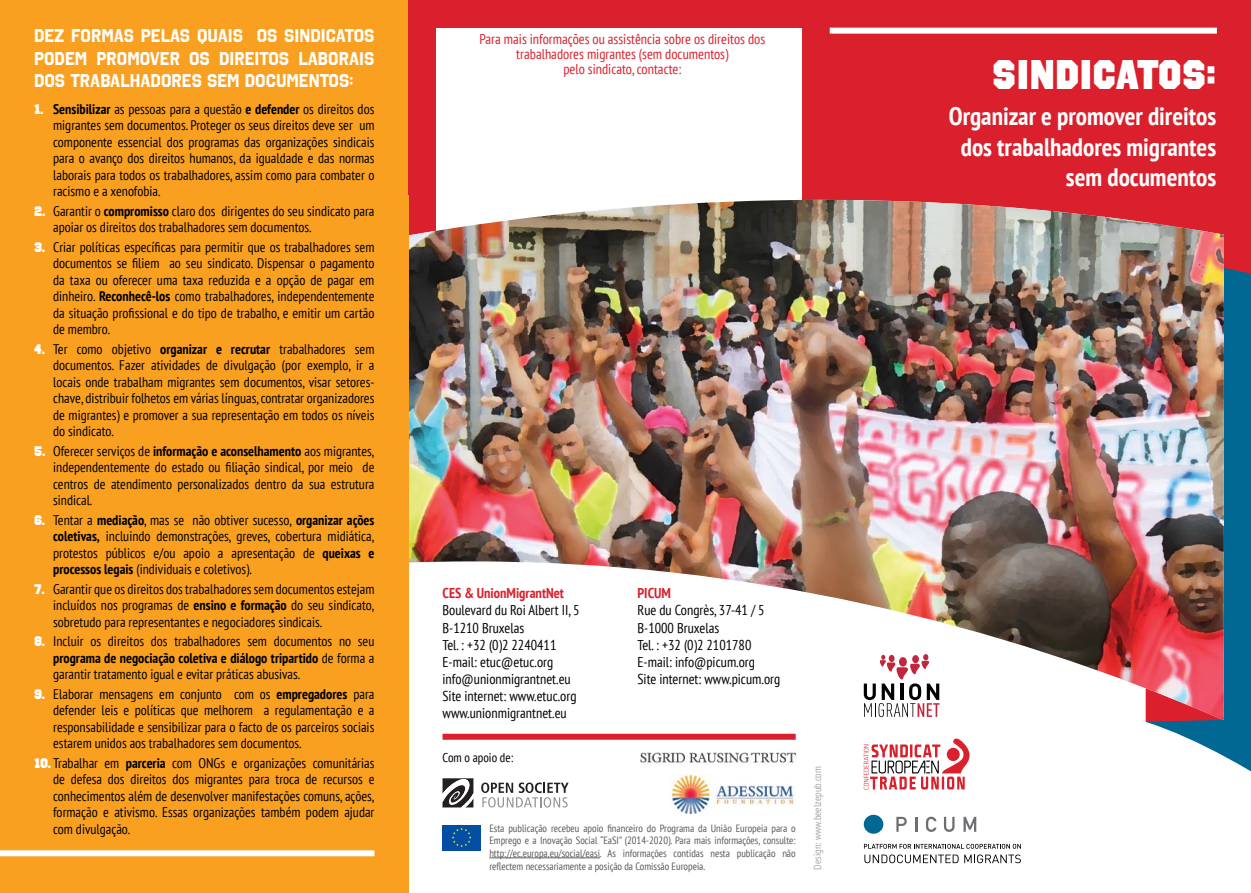
<style>
.page{position:relative;width:1251px;height:893px;background:#fff}
.page>*{position:absolute;margin:0;border:0;box-sizing:border-box;transform-origin:0 0}
.txt{font:41.4px "Octin College Bl";color:#fff}
.txt-2{font:700 condensed 25.2px "PT Sans";color:#fff}
.txt-3{font:700 18.45px/22.2px "Octin College Rg";color:#fff;text-align:justify}
.txt-4{font:condensed 14.25px "PT Sans";color:#000}
.txt-5{font:condensed 14.25px/15px "PT Sans";color:#da202c;text-align:center}
.txt-6{font:700 condensed 14.25px "PT Sans";color:#da202c}
.t1{font:condensed 13.95px/16.5px "PT Sans";color:#000;text-align:justify}
.txt-7{font:condensed 12.75px "PT Sans";color:#000}
.txt-8{font:condensed 10.5px/12.6px "PT Sans";color:#58595b;text-align:justify}
.txt-9{font:condensed 10.5px "PT Sans";color:#a7a9ac}
.s1{font-family:"Octin College Bl";font-stretch:normal;color:#fff}
.s2{font-weight:700}
</style>
<div class="page">
<div style="left:0;top:0;width:408px;height:893px;background:#f9a020"></div>
<div style="left:408px;top:0;width:842px;height:306px;background:#da202c"></div>
<svg style="left:863px;top:738px;width:107px;height:51px"></svg>
<svg style="left:863px;top:844px;width:157px;height:19px"></svg>
<div style="left:863px;top:815px;width:20px;height:19px;background:#006892;border-radius:50%"></div>
<svg style="left:896px;top:817px;width:10px;height:15px"></svg>
<hr style="left:914px;top:817px;width:3px;height:15px;background:#6d6e71">
<svg style="left:926px;top:817px;width:10px;height:15px"></svg>
<svg style="left:944px;top:817px;width:10px;height:15px"></svg>
<svg style="left:963px;top:817px;width:13px;height:15px"></svg>
<img style="left:669px;top:775px;width:125px;height:39px">
<svg style="left:481px;top:782px;width:87px;height:25px"></svg>
<svg style="left:442px;top:778px;width:31px;height:29px"></svg>
<div style="left:436px;top:28px;width:365px;height:287px;background:#fff"></div>
<div style="left:442px;top:734px;width:353px;height:6px;background:#da202c"></div>
<div style="left:442px;top:825px;width:38px;height:25px;background:#034ea2"></div>
<svg style="left:452px;top:828px;width:19px;height:19px"></svg>
<hr style="left:489px;top:858px;width:111px;height:1px;background:#58595b">
<div style="left:829px;top:28px;width:387px;height:6px;background:#fff"></div>
<div style="left:0;top:850px;width:374px;height:6px;background:#fff"></div>
<img style="left:640px;top:752px;width:157px;height:11px">
<svg style="left:1146px;top:253px;width:104px;height:518px;fill:#006892"></svg>
<svg style="left:1145px;top:720px;width:78px;height:2px"></svg>
<img style="left:408px;top:200px;width:815px;height:520px">
<p class="txt-3" style="left:34px;top:25px;width:342px">DEZ FORMAS PELAS QUAIS OS SINDICATOS PODEM PROMOVER OS DIREITOS LABORAIS DOS TRABALHADORES SEM DOCUMENTOS:</p>
<p class="t1" style="left:53px;top:100px;width:323px;text-indent:-19px"><span class="s1">1.</span> <span class="s2">Sensibilizar</span> as pessoas para a questão <span class="s2">e defender</span> os direitos dos migrantes sem documentos. Proteger os seus direitos deve ser um componente essencial dos programas das organizações sindicais para o avanço dos direitos humanos, da igualdade e das normas laborais para todos os trabalhadores, assim como para combater o racismo e a xenofobia.</p>
<p class="t1" style="left:53px;top:202px;width:323px;text-indent:-19px"><span class="s1">2.</span> Garantir o <span class="s2">compromisso</span> claro dos dirigentes do seu sindicato para apoiar os direitos dos trabalhadores sem documentos.</p>
<p class="t1" style="left:53px;top:238px;width:323px;text-indent:-19px"><span class="s1">3.</span> Criar políticas específicas para permitir que os trabalhadores sem documentos se filiem ao seu sindicato. Dispensar o pagamento da taxa ou oferecer uma taxa reduzida e a opção de pagar em dinheiro. <span class="s2">Reconhecê-los</span> como trabalhadores, independentemente da situação profissional e do tipo de trabalho, e emitir um cartão de membro.</p>
<p class="t1" style="left:53px;top:340px;width:323px;text-indent:-19px"><span class="s1">4.</span> Ter como objetivo <span class="s2">organizar e recrutar</span> trabalhadores sem documentos. Fazer atividades de divulgação (por exemplo, ir a locais onde trabalham migrantes sem documentos, visar setores&shy;chave, distribuir folhetos em várias línguas, contratar organizadores de migrantes) e promover a sua representação em todos os níveis do sindicato.</p>
<p class="t1" style="left:53px;top:442px;width:323px;text-indent:-19px"><span class="s1">5.</span> Oferecer serviços de <span class="s2">informação e aconselhamento</span> aos migrantes, independentemente do estado ou filiação sindical, por meio de centros de atendimento personalizados dentro da sua estrutura sindical.</p>
<p class="t1" style="left:53px;top:511px;width:323px;text-indent:-19px"><span class="s1">6.</span> Tentar a <span class="s2">mediação</span>, mas se não obtiver sucesso, <span class="s2">organizar ações coletivas,</span> incluindo demonstrações, greves, cobertura midiática, protestos públicos e/ou apoio a apresentação de <span class="s2">queixas e processos legais</span> (individuais e coletivos).</p>
<p class="t1" style="left:53px;top:580px;width:323px;text-indent:-19px"><span class="s1">7.</span> Garantir que os direitos dos trabalhadores sem documentos estejam incluídos nos programas de <span class="s2">ensino e formação</span> do seu sindicato, sobretudo para representantes e negociadores sindicais.</p>
<p class="t1" style="left:53px;top:633px;width:323px;text-indent:-19px"><span class="s1">8.</span> Incluir os direitos dos trabalhadores sem documentos no seu <span class="s2">programa de negociação coletiva e diálogo tripartido</span> de forma a garantir tratamento igual e evitar práticas abusivas.</p>
<p class="t1" style="left:53px;top:685px;width:323px;text-indent:-19px"><span class="s1">9.</span> Elaborar mensagens em conjunto com os <span class="s2">empregadores</span> para defender leis e políticas que melhorem a regulamentação e a responsabilidade e sensibilizar para o facto de os parceiros sociais estarem unidos aos trabalhadores sem documentos.</p>
<p class="t1" style="left:53px;top:754px;width:323px;text-indent:-19px"><span class="s1">10.</span> Trabalhar em <span class="s2">parceria</span> com ONGs e organizações comunitárias de defesa dos direitos dos migrantes para troca de recursos e conhecimentos além de desenvolver manifestações comuns, ações, formação e ativismo. Essas organizações também podem ajudar com divulgação.</p>
<p class="txt-5" style="left:479px;top:31px;width:287px">Para mais informações ou assistência sobre os direitos dos trabalhadores migrantes (sem documentos)</p>
<p class="txt-5" style="left:563px;top:61px;width:119px">pelo sindicato, contacte:</p>
<p class="txt-6" style="left:442px;top:584px;width:123px">CES &amp; UnionMigrantNet</p>
<p class="txt-4" style="left:442px;top:601px;width:138px">Boulevard du Roi Albert II, 5</p>
<p class="txt-4" style="left:442px;top:618px;width:83px">B-1210 Bruxelas</p>
<p class="txt-4" style="left:442px;top:635px;width:115px">Tel. : +32 (0)2 2240411</p>
<p class="txt-4" style="left:442px;top:653px;width:112px">E-mail: etuc@etuc.org</p>
<p class="txt-4" style="left:442px;top:670px;width:130px">info@unionmigrantnet.eu</p>
<p class="txt-4" style="left:442px;top:687px;width:135px">Site internet: www.etuc.org</p>
<p class="txt-4" style="left:442px;top:704px;width:126px">www.unionmigrantnet.eu</p>
<p class="txt-7" style="left:442px;top:749px;width:72px">Com o apoio de:</p>
<p class="txt-6" style="left:637px;top:584px;width:35px">PICUM</p>
<p class="txt-4" style="left:637px;top:601px;width:129px">Rue du Congrès, 37-41 / 5</p>
<p class="txt-4" style="left:637px;top:618px;width:83px">B-1000 Bruxelas</p>
<p class="txt-4" style="left:637px;top:635px;width:115px">Tel. : +32 (0)2 2101780</p>
<p class="txt-4" style="left:637px;top:653px;width:119px">E-mail: info@picum.org</p>
<p class="txt-4" style="left:637px;top:670px;width:144px">Site internet: www.picum.org</p>
<p class="txt-8" style="left:489px;top:822px;width:308px">Esta publicação recebeu apoio financeiro do Programa da União Europeia para o Emprego e a Inovação Social “EaSI” (2014-2020). Para mais informações, consulte: http://ec.europa.eu/social/easi. As informações contidas nesta publicação não reflectem necessariamente a posição da Comissão Europeia.</p>
<p class="txt-9" style="left:810px;top:870px;width:105px;rotate:-90deg">Design: www.beelzepub.com</p>
<p class="txt" style="left:992px;top:51px;width:225px">SINDICATOS:</p>
<p class="txt-2" style="left:948px;top:100px;width:269px">Organizar e promover direitos</p>
<p class="txt-2" style="left:960px;top:130px;width:257px">dos trabalhadores migrantes</p>
<p class="txt-2" style="left:1065px;top:161px;width:152px">sem documentos</p>
</div>
